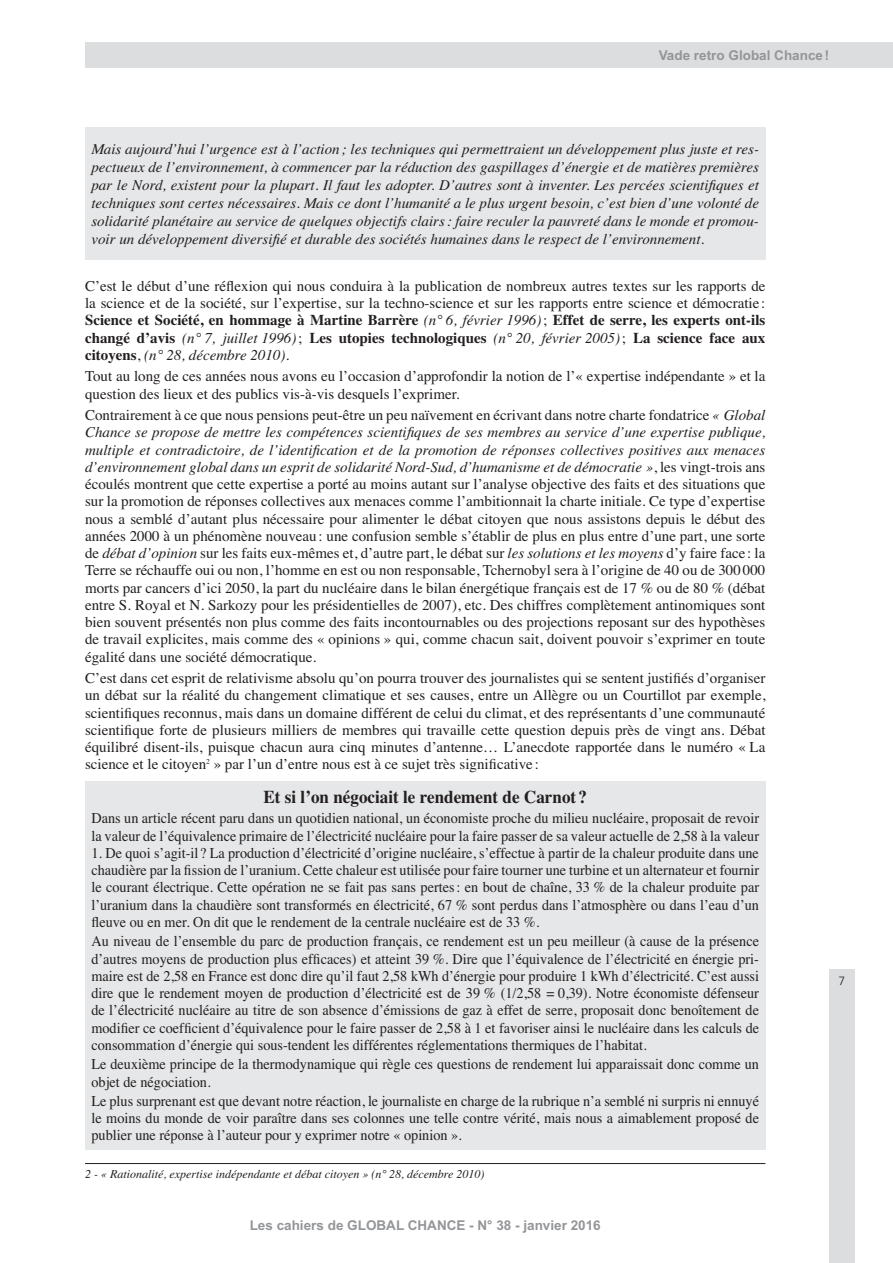
<style>
.page{position:relative;width:893px;height:1263px;background:#fff}
.page>*{position:absolute;margin:0;border:0;box-sizing:border-box;transform-origin:0 0}
.t1{font:700 18px "Times";color:#231f20;scale:.95 1}
.t2{font:15px/17.2px "Times";color:#231f20;text-align:justify}
.t3{font:15px/17.2px "Times";color:#231f20;text-align:justify;scale:.95 1}
.t4{font:italic 15px/18px "Times";color:#231f20;text-align:justify}
.t5{font:700 13.5px "Arial";color:#939598}
.t6{font:italic 12px "Times";color:#231f20}
.t7{font:300 12px "Frutiger";color:#231f20}
.s1{font-weight:700}
.s2{font-style:italic}
</style>
<div class="page">
<div style="left:829px;top:969px;width:26px;height:294px;background:#dcddde"></div>
<div style="left:85px;top:43px;width:807px;height:25px;background:#dcddde"></div>
<div style="left:85px;top:128px;width:680px;height:132px;background:#e6e7e8"></div>
<div style="left:85px;top:781px;width:680px;height:368px;background:#e6e7e8"></div>
<hr style="left:85px;top:1163px;width:680px;height:1px;background:#231f20">
<p class="t5" style="left:659px;top:47px;width:172px">Vade retro Global Chance !</p>
<p class="t4" style="left:91px;top:139px;width:669px">Mais aujourd’hui l’urgence est à l’action ; les techniques qui permettraient un développement plus juste et res&shy;pectueux de l’environnement, à commencer par la réduction des gaspillages d’énergie et de matières premières par le Nord, existent pour la plupart. Il faut les adopter. D’autres sont à inventer. Les percées scientifiques et techniques sont certes nécessaires. Mais ce dont l’humanité a le plus urgent besoin, c’est bien d’une volonté de solidarité planétaire au service de quelques objectifs clairs : faire reculer la pauvreté dans le monde et promou&shy;voir un développement diversifié et durable des sociétés humaines dans le respect de l’environnement.</p>
<p class="t2" style="left:85px;top:276px;width:682px">C’est le début d’une réflexion qui nous conduira à la publication de nombreux autres textes sur les rapports de la science et de la société, sur l’expertise, sur la techno-science et sur les rapports entre science et démocratie :<br><span class="s1">Science et Société, en hommage à Martine Barrère</span> <span class="s2">(n° 6, février 1996)</span> ; <span class="s1">Effet de serre, les experts ont-ils changé d’avis</span> <span class="s2">(n° 7, juillet 1996)</span> ; <span class="s1">Les utopies technologiques</span> <span class="s2">(n° 20, février 2005)</span> ; <span class="s1">La science face aux citoyens</span>, <span class="s2">(n° 28, décembre 2010)</span>.</p>
<p class="t2" style="left:85px;top:366px;width:682px">Tout au long de ces années nous avons eu l’occasion d’approfondir la notion de l’« expertise indépendante » et la question des lieux et des publics vis-à-vis desquels l’exprimer.</p>
<p class="t2" style="left:85px;top:405px;width:682px">Contrairement à ce que nous pensions peut-être un peu naïvement en écrivant dans notre charte fondatrice <span class="s2">« Global Chance se propose de mettre les compétences scientifiques de ses membres au service d’une expertise publique, multiple et contradictoire, de l’identification et de la promotion de réponses collectives positives aux menaces d’environnement global dans un esprit de solidarité Nord-Sud, d’humanisme et de démocratie »</span>, les vingt-trois ans écoulés montrent que cette expertise a porté au moins autant sur l’analyse objective des faits et des situations que sur la promotion de réponses collectives aux menaces comme l’ambitionnait la charte initiale. Ce type d’expertise nous a semblé d’autant plus nécessaire pour alimenter le débat citoyen que nous assistons depuis le début des années 2000 à un phénomène nouveau : une confusion semble s’établir de plus en plus entre d’une part, une sorte de <span class="s2">débat d’opinion</span> sur les faits eux-mêmes et, d’autre part, le débat sur <span class="s2">les solutions et les moyens</span> d’y faire face : la Terre se réchauffe oui ou non, l’homme en est ou non responsable, Tchernobyl sera à l’origine de 40 ou de 300 000 morts par cancers d’ici 2050, la part du nucléaire dans le bilan énergétique français est de 17 % ou de 80 % (débat entre S. Royal et N. Sarkozy pour les présidentielles de 2007), etc. Des chiffres complètement antinomiques sont bien souvent présentés non plus comme des faits incontournables ou des projections reposant sur des hypothèses de travail explicites, mais comme des « opinions » qui, comme chacun sait, doivent pouvoir s’exprimer en toute égalité dans une société démocratique.</p>
<p class="t2" style="left:85px;top:668px;width:682px">C’est dans cet esprit de relativisme absolu qu’on pourra trouver des journalistes qui se sentent justifiés d’organiser un débat sur la réalité du changement climatique et ses causes, entre un Allègre ou un Courtillot par exemple, scientifiques reconnus, mais dans un domaine différent de celui du climat, et des représentants d’une communauté scientifique forte de plusieurs milliers de membres qui travaille cette question depuis près de vingt ans. Débat équilibré disent-ils, puisque chacun aura cinq minutes d’antenne… L’anecdote rapportée dans le numéro « La science et le citoyen<sup>2</sup> » par l’un d’entre nous est à ce sujet très significative :</p>
<p class="t1" style="left:264px;top:780px;width:342px">Et si l’on négociait le rendement de Carnot ?</p>
<p class="t3" style="left:91px;top:808px;width:704px">Dans un article récent paru dans un quotidien national, un économiste proche du milieu nucléaire, proposait de revoir la valeur de l’équivalence primaire de l’électricité nucléaire pour la faire passer de sa valeur actuelle de 2,58 à la valeur</p>
<p class="t3" style="left:91px;top:843px;width:704px">1. De quoi s’agit-il ? La production d’électricité d’origine nucléaire, s’effectue à partir de la chaleur produite dans une chaudière par la fission de l’uranium. Cette chaleur est utilisée pour faire tourner une turbine et un alternateur et fournir le courant électrique. Cette opération ne se fait pas sans pertes : en bout de chaîne, 33 % de la chaleur produite par l’uranium dans la chaudière sont transformés en électricité, 67 % sont perdus dans l’atmosphère ou dans l’eau d’un fleuve ou en mer. On dit que le rendement de la centrale nucléaire est de 33 %.</p>
<p class="t3" style="left:91px;top:931px;width:704px">Au niveau de l’ensemble du parc de production français, ce rendement est un peu meilleur (à cause de la présence d’autres moyens de production plus efficaces) et atteint 39 %. Dire que l’équivalence de l’électricité en énergie pri&shy;maire est de 2,58 en France est donc dire qu’il faut 2,58 kWh d’énergie pour produire 1 kWh d’électricité. C’est aussi dire que le rendement moyen de production d’électricité est de 39 % (1/2,58 = 0,39). Notre économiste défenseur de l’électricité nucléaire au titre de son absence d’émissions de gaz à effet de serre, proposait donc benoîtement de modifier ce coefficient d’équivalence pour le faire passer de 2,58 à 1 et favoriser ainsi le nucléaire dans les calculs de consommation d’énergie qui sous-tendent les différentes réglementations thermiques de l’habitat.</p>
<p class="t3" style="left:91px;top:1054px;width:704px">Le deuxième principe de la thermodynamique qui règle ces questions de rendement lui apparaissait donc comme un objet de négociation.</p>
<p class="t3" style="left:91px;top:1091px;width:704px">Le plus surprenant est que devant notre réaction, le journaliste en charge de la rubrique n’a semblé ni surpris ni ennuyé le moins du monde de voir paraître dans ses colonnes une telle contre vérité, mais nous a aimablement proposé de publier une réponse à l’auteur pour y exprimer notre « opinion ».</p>
<p class="t6" style="left:85px;top:1163px;width:401px">2 - « Rationalité, expertise indépendante et débat citoyen » (n° 28, décembre 2010)</p>
<p class="t5" style="left:250px;top:1217px;width:353px">Les cahiers de GLOBAL CHANCE - N° 38 - janvier 2016</p>
<p class="t7" style="left:839px;top:974px;width:8px">7</p>
</div>
